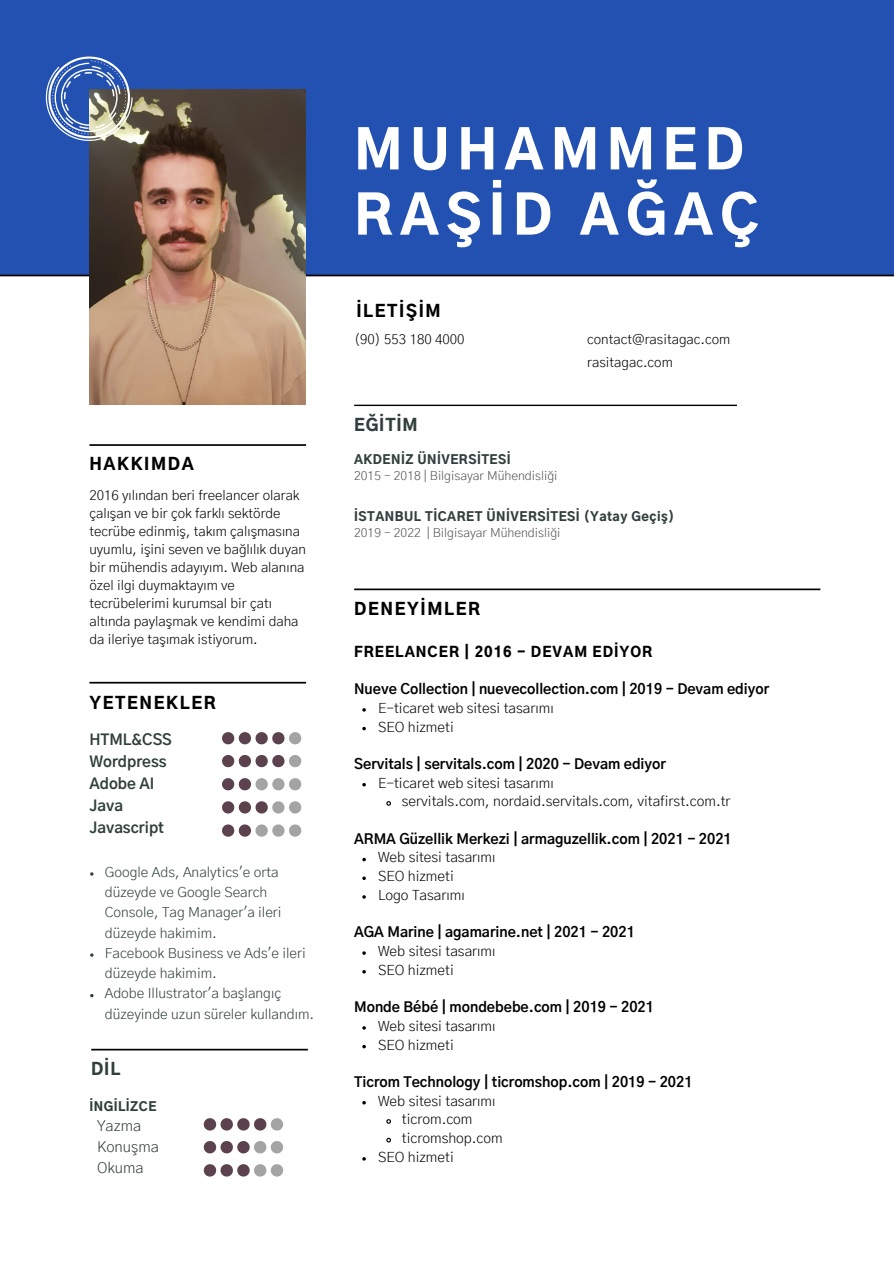
<style>
.page{position:relative;width:894px;height:1264px;background:#fff}
.page>*{position:absolute;margin:0;border:0;box-sizing:border-box;transform-origin:0 0}
.t1{font:900 52.95px/65.2px "Gothic A1";letter-spacing:.14em;color:#fff}
.t2{font:900 16.5px "Gothic A1";letter-spacing:.1em;color:#000}
.t3{font:900 16.5px "Gothic A1";letter-spacing:.05em;color:#303f3c}
.t4{font:700 15px "Gothic A1";color:#303f3c}
.t5{font:300 15px "Gothic A1";color:#303f3c}
.t6{font:300 13.95px "Gothic A1";color:#000}
.t7{font:700 13.95px "Gothic A1";color:#000}
.t8{font:300 13.95px/20.2px "Gothic A1";color:#303f3c}
.t9{font:900 13.95px "Gothic A1";letter-spacing:.07em;color:#000}
.t10{font:300 13.5px/18px "Gothic A1";color:#000}
.t11{font:900 12.3px "Gothic A1";letter-spacing:.04em;color:#303f3c}
.t12{font:300 12.3px "Gothic A1";color:#545454}
</style>
<div class="page">
<div style="left:0;top:0;width:893px;height:276px;background:#2251b2"></div>
<svg style="left:354px;top:588px;width:466px;height:2px"></svg>
<svg style="left:0;top:275px;width:893px;height:1px"></svg>
<img style="left:89px;top:89px;width:217px;height:316px">
<svg style="left:89px;top:444px;width:217px;height:2px"></svg>
<svg style="left:89px;top:682px;width:217px;height:1px"></svg>
<svg style="left:46px;top:57px;width:87px;height:84px"></svg>
<svg style="left:222px;top:732px;width:79px;height:12px"></svg>
<svg style="left:222px;top:755px;width:79px;height:12px"></svg>
<svg style="left:222px;top:778px;width:79px;height:12px"></svg>
<svg style="left:222px;top:801px;width:79px;height:12px"></svg>
<svg style="left:222px;top:824px;width:79px;height:12px"></svg>
<svg style="left:91px;top:1048px;width:217px;height:2px"></svg>
<svg style="left:204px;top:1118px;width:79px;height:12px"></svg>
<svg style="left:204px;top:1141px;width:79px;height:12px"></svg>
<svg style="left:204px;top:1164px;width:79px;height:12px"></svg>
<svg style="left:362px;top:708px;width:4px;height:3px"></svg>
<svg style="left:362px;top:726px;width:4px;height:4px"></svg>
<svg style="left:362px;top:783px;width:4px;height:3px"></svg>
<svg style="left:386px;top:801px;width:5px;height:5px"></svg>
<svg style="left:362px;top:857px;width:4px;height:4px"></svg>
<svg style="left:362px;top:876px;width:4px;height:4px"></svg>
<svg style="left:362px;top:895px;width:4px;height:3px"></svg>
<svg style="left:362px;top:970px;width:4px;height:3px"></svg>
<svg style="left:362px;top:1026px;width:4px;height:3px"></svg>
<svg style="left:362px;top:1044px;width:4px;height:4px"></svg>
<svg style="left:362px;top:1101px;width:4px;height:3px"></svg>
<svg style="left:386px;top:1119px;width:5px;height:5px"></svg>
<svg style="left:386px;top:1137px;width:5px;height:6px"></svg>
<svg style="left:362px;top:1157px;width:4px;height:3px"></svg>
<svg style="left:354px;top:404px;width:382px;height:2px"></svg>
<p class="t1" style="left:354px;top:121px;width:406px">MUHAMMED<br>RAŞİD AĞAÇ</p>
<p class="t2" style="left:356px;top:304px;width:86px">İLETİŞİM</p>
<p class="t10" style="left:354px;top:331px;width:112px">(90) 553 180 4000</p>
<p class="t10" style="left:587px;top:331px;width:144px">contact@rasitagac.com</p>
<p class="t10" style="left:587px;top:354px;width:87px">rasitagac.com</p>
<p class="t3" style="left:354px;top:418px;width:65px">EĞİTİM</p>
<p class="t11" style="left:354px;top:454px;width:158px">AKDENİZ ÜNİVERSİTESİ</p>
<p class="t12" style="left:354px;top:470px;width:205px">2015 - 2018 | Bilgisayar Mühendisliği</p>
<p class="t11" style="left:354px;top:510px;width:321px">İSTANBUL TİCARET ÜNİVERSİTESİ (Yatay Geçiş)</p>
<p class="t12" style="left:354px;top:527px;width:208px">2019 - 2022 | Bilgisayar Mühendisliği</p>
<p class="t2" style="left:89px;top:456px;width:106px">HAKKIMDA</p>
<p class="t10" style="left:89px;top:487px;width:218px">2016 yılından beri freelancer olarak çalışan ve bir çok farklı sektörde tecrübe edinmiş, takım çalışmasına uyumlu, işini seven ve bağlılık duyan bir mühendis adayıyım. Web alanına özel ilgi duymaktayım ve tecrübelerimi kurumsal bir çatı altında paylaşmak ve kendimi daha da ileriye taşımak istiyorum.</p>
<p class="t2" style="left:354px;top:601px;width:127px">DENEYİMLER</p>
<p class="t9" style="left:354px;top:645px;width:300px">FREELANCER | 2016 - DEVAM EDİYOR</p>
<p class="t7" style="left:354px;top:683px;width:416px">Nueve Collection | nuevecollection.com | 2019 - Devam ediyor</p>
<p class="t2" style="left:89px;top:696px;width:128px">YETENEKLER</p>
<p class="t6" style="left:378px;top:701px;width:177px">E-ticaret web sitesi tasarımı</p>
<p class="t6" style="left:378px;top:720px;width:77px">SEO hizmeti</p>
<p class="t4" style="left:89px;top:733px;width:84px">HTML&amp;CSS</p>
<p class="t4" style="left:89px;top:755px;width:79px">Wordpress</p>
<p class="t4" style="left:89px;top:777px;width:66px">Adobe AI</p>
<p class="t4" style="left:89px;top:799px;width:35px">Java</p>
<p class="t4" style="left:89px;top:821px;width:76px">Javascript</p>
<p class="t8" style="left:105px;top:862px;width:178px">Google Ads, Analytics'e orta düzeyde ve Google Search<br>Console, Tag Manager'a ileri düzeyde hakimim.</p>
<p class="t8" style="left:105px;top:943px;width:202px">Facebook Business ve Ads'e ileri düzeyde hakimim.</p>
<p class="t8" style="left:105px;top:984px;width:211px">Adobe Illustrator'a başlangıç düzeyinde uzun süreler kullandım.</p>
<p class="t3" style="left:91px;top:1062px;width:31px">DİL</p>
<p class="t11" style="left:89px;top:1100px;width:68px">İNGİLİZCE</p>
<p class="t5" style="left:97px;top:1118px;width:46px">Yazma</p>
<p class="t5" style="left:97px;top:1139px;width:63px">Konuşma</p>
<p class="t5" style="left:97px;top:1160px;width:48px">Okuma</p>
<p class="t7" style="left:354px;top:757px;width:313px">Servitals | servitals.com | 2020 - Devam ediyor</p>
<p class="t6" style="left:378px;top:776px;width:177px">E-ticaret web sitesi tasarımı</p>
<p class="t6" style="left:402px;top:795px;width:330px">servitals.com, nordaid.servitals.com, vitafirst.com.tr</p>
<p class="t7" style="left:354px;top:832px;width:379px">ARMA Güzellik Merkezi | armaguzellik.com | 2021 - 2021</p>
<p class="t6" style="left:378px;top:851px;width:119px">Web sitesi tasarımı</p>
<p class="t6" style="left:378px;top:870px;width:77px">SEO hizmeti</p>
<p class="t6" style="left:378px;top:888px;width:88px">Logo Tasarımı</p>
<p class="t7" style="left:354px;top:926px;width:282px">AGA Marine | agamarine.net | 2021 - 2021</p>
<p class="t6" style="left:378px;top:944px;width:119px">Web sitesi tasarımı</p>
<p class="t6" style="left:378px;top:963px;width:77px">SEO hizmeti</p>
<p class="t7" style="left:354px;top:1001px;width:301px">Monde Bébé | mondebebe.com | 2019 - 2021</p>
<p class="t6" style="left:378px;top:1019px;width:119px">Web sitesi tasarımı</p>
<p class="t6" style="left:378px;top:1038px;width:77px">SEO hizmeti</p>
<p class="t7" style="left:354px;top:1075px;width:340px">Ticrom Technology | ticromshop.com | 2019 - 2021</p>
<p class="t6" style="left:378px;top:1094px;width:119px">Web sitesi tasarımı</p>
<p class="t6" style="left:402px;top:1113px;width:72px">ticrom.com</p>
<p class="t6" style="left:402px;top:1131px;width:102px">ticromshop.com</p>
<p class="t6" style="left:378px;top:1150px;width:77px">SEO hizmeti</p>
</div>
